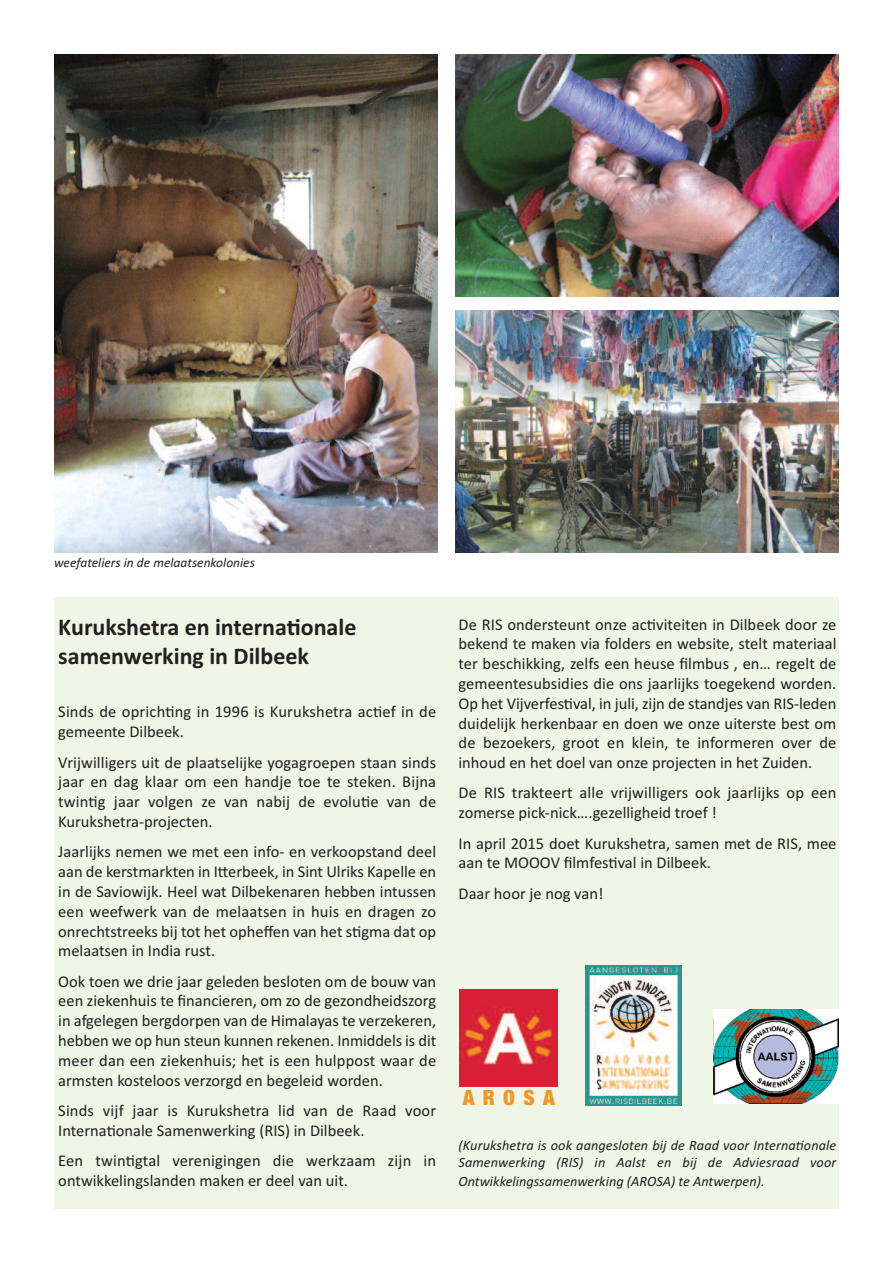
<style>
.page{position:relative;width:893px;height:1263px;background:#fff}
.page>*{position:absolute;margin:0;border:0;box-sizing:border-box;transform-origin:0 0}
.t1{font:700 24px/28.8px "Calibri";color:#231f20}
.t2{font:900 condensed 21px "Helvetica Neue";letter-spacing:.4em;color:#f29626}
.t3{font:16.5px/19.8px "Calibri";color:#231f20}
.t4{font:italic 14.25px/17.1px "Calibri";letter-spacing:.005em;color:#231f20}
.t5{font:italic 13.5px "Calibri";color:#231f20}
</style>
<div class="page">
<div style="left:54px;top:597px;width:785px;height:612px;background:#eff6e5"></div>
<img style="left:54px;top:54px;width:384px;height:499px">
<img style="left:455px;top:54px;width:384px;height:242px">
<img style="left:713px;top:1009px;width:126px;height:94px">
<img style="left:459px;top:990px;width:98px;height:97px">
<img style="left:585px;top:965px;width:96px;height:140px">
<img style="left:455px;top:310px;width:384px;height:243px">
<p class="t5" style="left:54px;top:554px;width:202px">weefateliers in de melaatsenkolonies</p>
<h1 class="t1" style="left:58px;top:612px;width:300px">Kurukshetra en internationale samenwerking in Dilbeek</h1>
<p class="t3" style="left:58px;top:702px;width:379px">Sinds de oprichting in 1996 is Kurukshetra actief in de gemeente Dilbeek.</p>
<p class="t3" style="left:58px;top:752px;width:379px;text-align:justify">Vrijwilligers uit de plaatselijke yogagroepen staan sinds jaar en dag klaar om een handje toe te steken. Bijna twintig jaar volgen ze van nabij de evolutie van de Kurukshetra-projecten.</p>
<p class="t3" style="left:58px;top:842px;width:379px;text-align:justify">Jaarlijks nemen we met een info- en verkoopstand deel aan de kerstmarkten in Itterbeek, in Sint Ulriks Kapelle en in de Saviowijk. Heel wat Dilbekenaren hebben intussen een weefwerk van de melaatsen in huis en dragen zo onrechtstreeks bij tot het opheffen van het stigma dat op melaatsen in India rust.</p>
<p class="t3" style="left:58px;top:971px;width:379px;text-align:justify">Ook toen we drie jaar geleden besloten om de bouw van een ziekenhuis te financieren, om zo de gezondheidszorg in afgelegen bergdorpen van de Himalayas te verzekeren, hebben we op hun steun kunnen rekenen. Inmiddels is dit meer dan een ziekenhuis; het is een hulppost waar de armsten kosteloos verzorgd en begeleid worden.</p>
<p class="t3" style="left:58px;top:1100px;width:379px">Sinds vijf jaar is Kurukshetra lid van de Raad voor<br>Internationale Samenwerking (RIS) in Dilbeek.</p>
<p class="t3" style="left:58px;top:1150px;width:379px">Een twintigtal verenigingen die werkzaam zijn in ontwikkelingslanden maken er deel van uit.</p>
<p class="t3" style="left:458px;top:614px;width:379px;text-align:justify">De RIS ondersteunt onze activiteiten in Dilbeek door ze bekend te maken via folders en website, stelt materiaal ter beschikking, zelfs een heuse filmbus , en… regelt de gemeentesubsidies die ons jaarlijks toegekend worden.<br>Op het Vijverfestival, in juli, zijn de standjes van RIS-leden duidelijk herkenbaar en doen we onze uiterste best om de bezoekers, groot en klein, te informeren over de inhoud en het doel van onze projecten in het Zuiden.</p>
<p class="t3" style="left:458px;top:783px;width:379px">De RIS trakteert alle vrijwilligers ook jaarlijks op een zomerse pick-nick….gezelligheid troef !</p>
<p class="t3" style="left:458px;top:833px;width:379px">In april 2015 doet Kurukshetra, samen met de RIS, mee aan te MOOOV filmfestival in Dilbeek.</p>
<p class="t3" style="left:458px;top:883px;width:146px">Daar hoor je nog van!</p>
<p class="t2" style="left:463px;top:1090px;width:93px">AROSA</p>
<p class="t4" style="left:458px;top:1136px;width:379px">(Kurukshetra is ook aangesloten bij de Raad voor Internationale<br>Samenwerking (RIS) in Aalst en bij de Adviesraad voor</p>
<p class="t4" style="left:458px;top:1172px;width:308px">Ontwikkelingssamenwerking (AROSA) te Antwerpen).</p>
</div>
